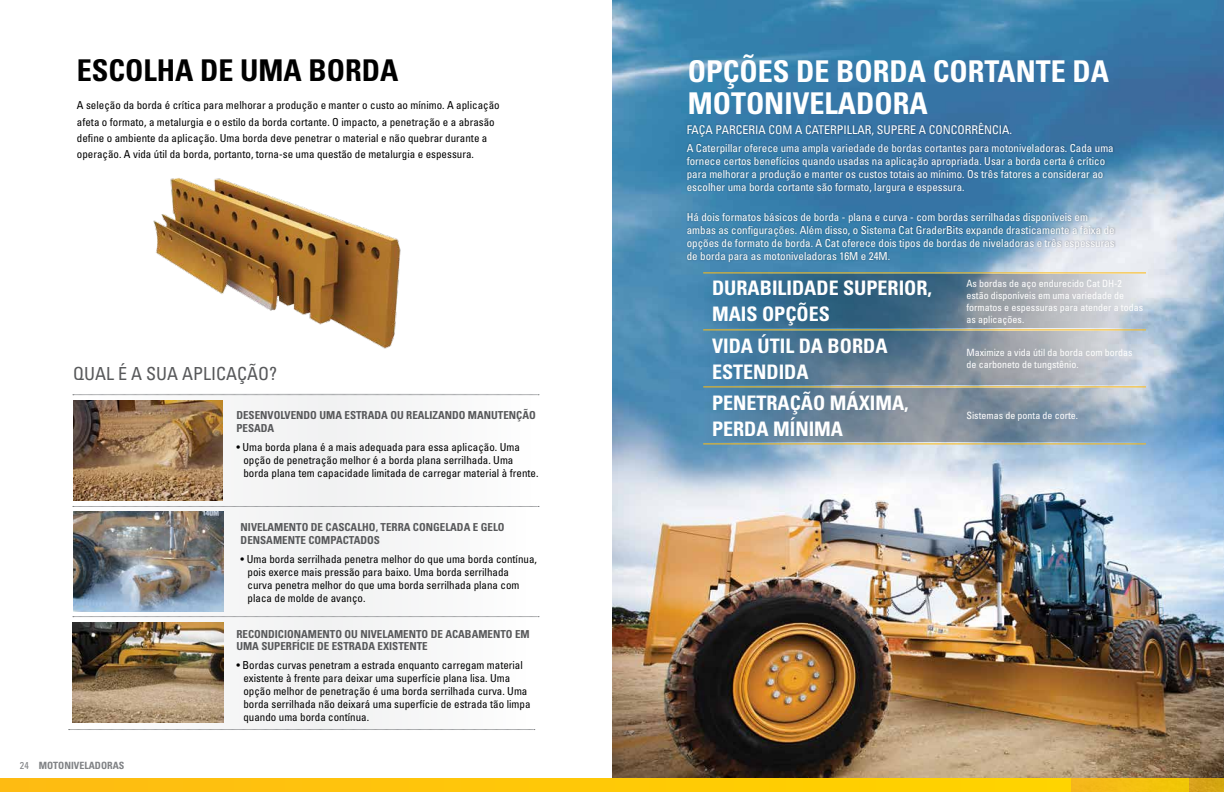
<style>
.page{position:relative;width:1224px;height:792px;background:#fff}
.page>*{position:absolute;margin:0;border:0;box-sizing:border-box;transform-origin:0 0}
.t1{font:700 condensed 30px/32px "Univers";color:#fff}
.t2{font:700 condensed 30px "Univers";color:#000}
.t3{font:700 condensed 20px/26px "Univers";color:#fff}
.t4{font:condensed 18px "Univers";color:#58595b}
.t5{font:condensed 12px "Univers";color:#fff}
.t6{font:condensed 11px/13px "Univers";color:#000}
.t7{font:condensed 11px/13px "Univers";color:#fff}
.t8{font:700 condensed 11px/12.5px "Univers";color:#58595b}
.t9{font:condensed 10px/12px "Univers";color:#fff}
.t10{font:700 condensed 10px "Univers";color:#808285}
.s1{font-weight:400}
</style>
<div class="page">
<img style="left:612px;top:0;width:612px;height:779px">
<svg style="left:703px;top:331px;width:443px;height:54px;background:#7891a5"></svg>
<svg style="left:703px;top:274px;width:443px;height:54px;background:#6a8aa0"></svg>
<hr style="left:703px;top:272px;width:443px;height:1px;background:#fdba12">
<hr style="left:703px;top:329px;width:443px;height:1px;background:#fdba12">
<hr style="left:703px;top:386px;width:443px;height:1px;background:#fdba12">
<svg style="left:703px;top:388px;width:443px;height:54px;background:#7890a5"></svg>
<hr style="left:703px;top:443px;width:443px;height:1px;background:#fdba12">
<div style="left:685px;top:121px;width:431px;height:143px;background:#000;opacity:.34"></div>
<img style="left:153px;top:178px;width:248px;height:171px">
<div style="left:73px;top:394px;width:466px;height:223px;background:#f5f5f6"></div>
<div style="left:68px;top:507px;width:467px;height:223px;background:#f5f5f6"></div>
<svg style="left:73px;top:394px;width:466px;height:1px"></svg>
<svg style="left:73px;top:616px;width:466px;height:1px"></svg>
<svg style="left:69px;top:729px;width:466px;height:1px"></svg>
<svg style="left:73px;top:506px;width:466px;height:1px"></svg>
<img style="left:73px;top:622px;width:151px;height:101px">
<img style="left:73px;top:512px;width:150px;height:99px">
<img style="left:73px;top:401px;width:149px;height:99px">
<div style="left:0;top:779px;width:1071px;height:13px;background:#ffc808"></div>
<div style="left:1071px;top:779px;width:118px;height:13px;background:#f4c012"></div>
<div style="left:1189px;top:779px;width:35px;height:13px;background:#d6a415"></div>
<h1 class="t2" style="left:77px;top:52px;width:323px">ESCOLHA DE UMA BORDA</h1>
<p class="t6" style="left:77px;top:97px;width:424px;line-height:16.4px">A seleção da borda é crítica para melhorar a produção e manter o custo ao mínimo. A aplicação afeta o formato, a metalurgia e o estilo da borda cortante. O impacto, a penetração e a abrasão define o ambiente da aplicação. Uma borda deve penetrar o material e não quebrar durante a operação. A vida útil da borda, portanto, torna-se uma questão de metalurgia e espessura.</p>
<h3 class="t4" style="left:73px;top:363px;width:205px">QUAL É A SUA APLICAÇÃO?</h3>
<p class="t8" style="left:236px;top:409px;width:301px">DESENVOLVENDO UMA ESTRADA OU REALIZANDO MANUTENÇÃO<br>PESADA</p>
<p class="t6" style="left:243px;top:440px;width:297px;text-indent:-7px">• Uma borda plana é a mais adequada para essa aplicação. Uma opção de penetração melhor é a borda plana serrilhada. Uma borda plana tem capacidade limitada de carregar material à frente.</p>
<p class="t10" style="left:20px;top:759px;width:106px"><span class="s1">24</span> MOTONIVELADORAS</p>
<p class="t8" style="left:241px;top:521px;width:265px">NIVELAMENTO DE CASCALHO, TERRA CONGELADA E GELO<br>DENSAMENTE COMPACTADOS</p>
<p class="t6" style="left:248px;top:552px;width:291px;text-indent:-7px">• Uma borda serrilhada penetra melhor do que uma borda contínua, pois exerce mais pressão para baixo. Uma borda serrilhada<br>curva penetra melhor do que uma borda serrilhada plana com placa de molde de avanço.</p>
<p class="t8" style="left:236px;top:628px;width:295px">RECONDICIONAMENTO OU NIVELAMENTO DE ACABAMENTO EM<br>UMA SUPERFÍCIE DE ESTRADA EXISTENTE</p>
<p class="t6" style="left:243px;top:659px;width:289px;text-indent:-7px">• Bordas curvas penetram a estrada enquanto carregam material existente à frente para deixar uma superfície plana lisa. Uma opção melhor de penetração é uma borda serrilhada curva. Uma borda serrilhada não deixará uma superfície de estrada tão limpa quando uma borda contínua.</p>
<h1 class="t1" style="left:688px;top:55px;width:423px">OPÇÕES DE BORDA CORTANTE DA<br>MOTONIVELADORA</h1>
<p class="t5" style="left:687px;top:122px;width:327px">FAÇA PARCERIA COM A CATERPILLAR, SUPERE A CONCORRÊNCIA.</p>
<p class="t7" style="left:687px;top:141px;width:429px">A Caterpillar oferece uma ampla variedade de bordas cortantes para motoniveladoras. Cada uma fornece certos benefícios quando usadas na aplicação apropriada. Usar a borda certa é crítico para melhorar a produção e manter os custos totais ao mínimo. Os três fatores a considerar ao escolher uma borda cortante são formato, largura e espessura.</p>
<p class="t7" style="left:687px;top:210px;width:430px">Há dois formatos básicos de borda - plana e curva - com bordas serrilhadas disponíveis em ambas as configurações. Além disso, o Sistema Cat GraderBits expande drasticamente a faixa de opções de formato de borda. A Cat oferece dois tipos de bordas de niveladoras e três espessuras de borda para as motoniveladoras 16M e 24M.</p>
<h2 class="t3" style="left:712px;top:275px;width:222px">DURABILIDADE SUPERIOR,<br>MAIS OPÇÕES</h2>
<h2 class="t3" style="left:712px;top:333px;width:177px">VIDA ÚTIL DA BORDA<br>ESTENDIDA</h2>
<h2 class="t3" style="left:712px;top:390px;width:198px">PENETRAÇÃO MÁXIMA,<br>PERDA MÍNIMA</h2>
<p class="t9" style="left:967px;top:278px;width:178px">As bordas de aço endurecido Cat DH-2 estão disponíveis em uma variedade de formatos e espessuras para atender a todas as aplicações.</p>
<p class="t9" style="left:967px;top:347px;width:168px">Maximize a vida útil da borda com bordas de carboneto de tungstênio.</p>
<p class="t9" style="left:967px;top:410px;width:113px">Sistemas de ponta de corte.</p>
</div>
